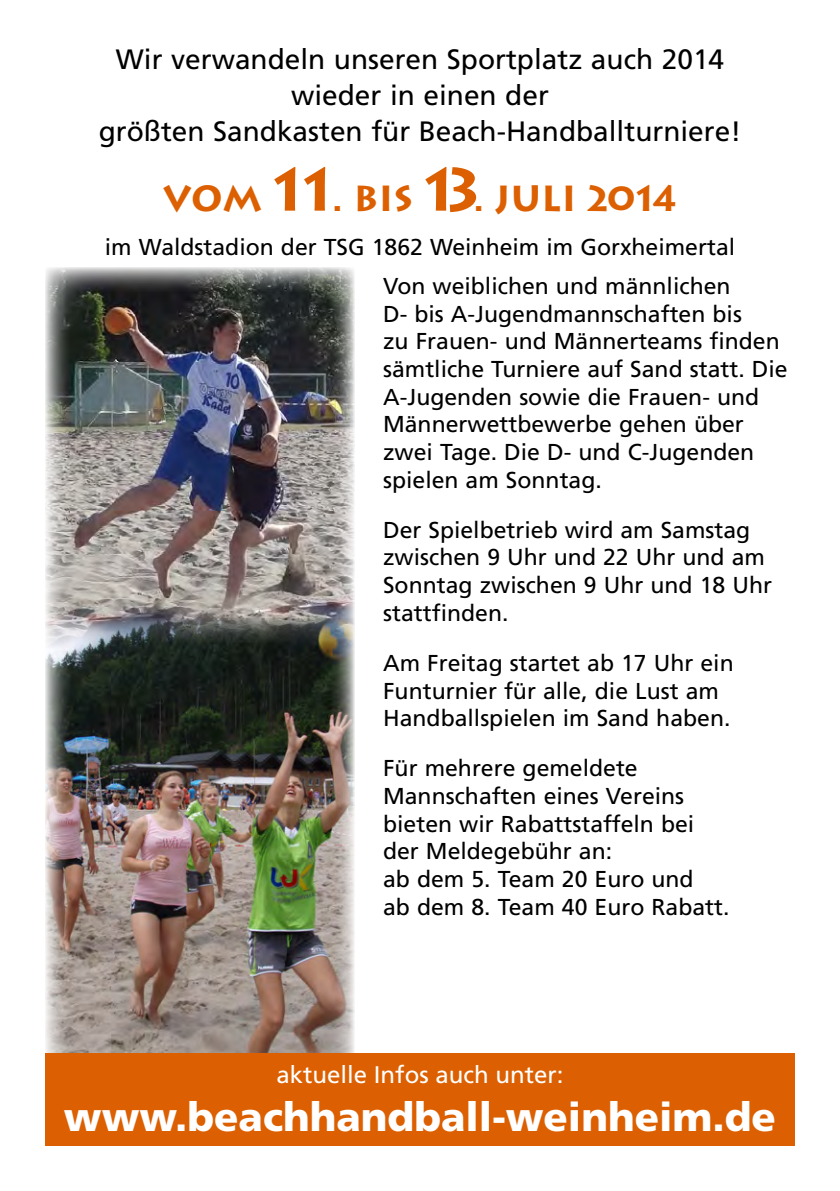
<style>
.page{position:relative;width:840px;height:1191px;background:#fff}
.page>*{position:absolute;margin:0;border:0;box-sizing:border-box;transform-origin:0 0}
.t1{font:900 40px "Frutiger";color:#fff}
.t2{font:700 36px "Lithos";color:#dc6001}
.t3{font:28px/36px "Frutiger";color:#000;text-align:center}
.t4{font:24px "Frutiger";color:#fff}
.t5{font:23px/27.6px "Frutiger";color:#000}
.s1{font-size:60px}
</style>
<div class="page">
<img style="left:45px;top:267px;width:309px;height:351px">
<img style="left:45px;top:618px;width:309px;height:434px">
<div style="left:45px;top:1052px;width:749px;height:93px;background:#dc6001"></div>
<p class="t3" style="left:99px;top:41px;width:643px">Wir verwandeln unseren Sportplatz auch 2014 wieder in einen der<br>größten Sandkasten für Beach-Handballturniere!</p>
<h2 class="t2" style="left:163px;top:176px;width:514px">VOM <span class="s1">11</span>. BIS <span class="s1">13</span>. JULI 2014</h2>
<p class="t5" style="left:105px;top:227px;width:631px;line-height:39px;text-align:right">im Waldstadion der TSG 1862 Weinheim im Gorxheimertal<br>Von weiblichen und männlichen</p>
<p class="t5" style="left:383px;top:300px;width:406px">D- bis A-Jugendmannschaften bis<br>zu Frauen- und Männerteams finden sämtliche Turniere auf Sand statt. Die<br>A-Jugenden sowie die Frauen- und<br>Männerwettbewerbe gehen über zwei Tage. Die D- und C-Jugenden spielen am Sonntag.</p>
<p class="t5" style="left:383px;top:516px;width:390px">Der Spielbetrieb wird am Samstag zwischen 9 Uhr und 22 Uhr und am<br>Sonntag zwischen 9 Uhr und 18 Uhr stattfinden.</p>
<p class="t5" style="left:383px;top:649px;width:352px">Am Freitag startet ab 17 Uhr ein<br>Funturnier für alle, die Lust am<br>Handballspielen im Sand haben.</p>
<p class="t5" style="left:383px;top:754px;width:348px">Für mehrere gemeldete<br>Mannschaften eines Vereins bieten wir Rabattstaffeln bei der Meldegebühr an:<br>ab dem 5. Team 20 Euro und<br>ab dem 8. Team 40 Euro Rabatt.</p>
<p class="t4" style="left:276px;top:1060px;width:288px">aktuelle Infos auch unter:</p>
<h1 class="t1" style="left:64px;top:1092px;width:713px">www.beachhandball-weinheim.de</h1>
</div>
